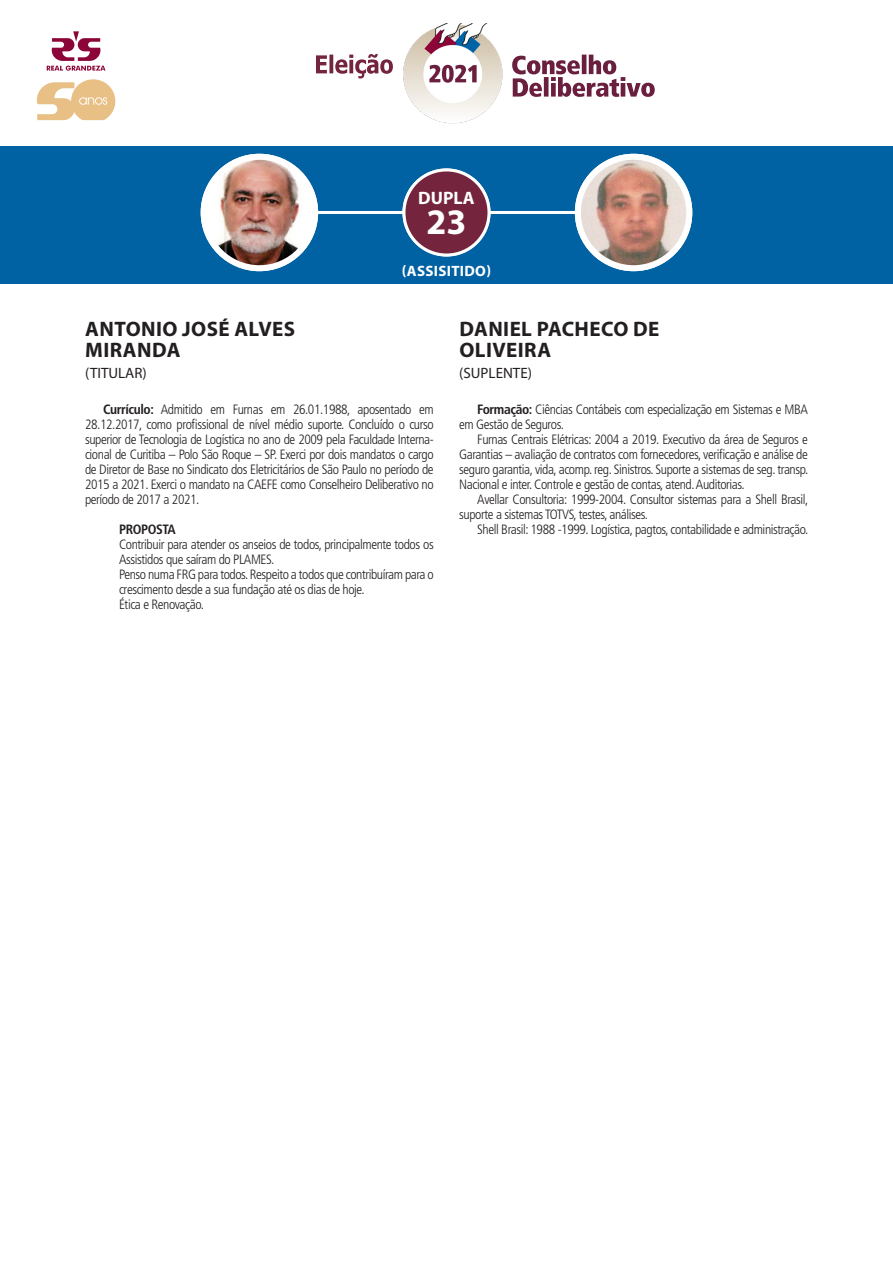
<style>
.page{position:relative;width:893px;height:1263px;background:#fff}
.page>*{position:absolute;margin:0;border:0;box-sizing:border-box;transform-origin:0 0}
.t1{font:700 36px "Myriad Pro";color:#fff}
.t2{font:700 21px/21px "Myriad Pro";letter-spacing:.02em;color:#231f20}
.t3{font:700 18px "Myriad Pro";color:#fff}
.t4{font:15px "Myriad Pro";color:#231f20}
.t5{font:700 15px "Myriad Pro";letter-spacing:.02em;color:#fff}
.text{font:300 condensed 13.5px/15px "Frutiger";letter-spacing:-.03em;color:#231f20}
.text-2{font:700 condensed 13.5px "Frutiger";letter-spacing:-.03em;color:#231f20}
.s1{font-weight:700}
</style>
<div class="page">
<div style="left:0;top:146px;width:893px;height:137px;background:#0062a3"></div>
<img style="left:403px;top:23px;width:100px;height:101px">
<svg style="left:512px;top:55px;width:143px;height:42px"></svg>
<svg style="left:429px;top:65px;width:48px;height:18px"></svg>
<svg style="left:316px;top:54px;width:77px;height:24px"></svg>
<svg style="left:47px;top:31px;width:58px;height:40px"></svg>
<svg style="left:37px;top:79px;width:78px;height:41px"></svg>
<hr style="left:318px;top:211px;width:257px;height:3px;background:#fff">
<img style="left:204px;top:157px;width:111px;height:111px;border-radius:56px">
<div style="left:201px;top:154px;width:117px;height:117px;border:6px solid #fff;border-radius:50%"></div>
<img style="left:580px;top:160px;width:109px;height:108px">
<div style="left:575px;top:154px;width:117px;height:117px;border:6px solid #fff;border-radius:50%"></div>
<div style="left:404px;top:170px;width:85px;height:85px;background:#74253d;border-radius:50%"></div>
<div style="left:402px;top:168px;width:88px;height:88px;border:3px solid #fff;border-radius:50%"></div>
<p class="t3" style="left:418px;top:186px;width:58px">DUPLA</p>
<p class="t1" style="left:426px;top:199px;width:41px">23</p>
<p class="t5" style="left:402px;top:261px;width:91px">(ASSISITIDO)</p>
<p class="t2" style="left:85px;top:317px;width:211px">ANTONIO JOSÉ ALVES<br>MIRANDA</p>
<p class="t4" style="left:85px;top:363px;width:63px">(TITULAR)</p>
<p class="text" style="left:85px;top:402px;width:350px;text-align:justify;text-indent:18px"><span class="s1">Currículo:</span> Admitido em Furnas em 26.01.1988, aposentado em 28.12.2017, como profissional de nível médio suporte. Concluído o curso superior de Tecnologia de Logística no ano de 2009 pela Faculdade Interna&shy;cional de Curitiba – Polo São Roque – SP. Exerci por dois mandatos o cargo de Diretor de Base no Sindicato dos Eletricitários de São Paulo no período de 2015 a 2021. Exerci o mandato na CAEFE como Conselheiro Deliberativo no período de 2017 a 2021.</p>
<p class="text-2" style="left:119px;top:521px;width:58px">PROPOSTA</p>
<p class="text" style="left:119px;top:537px;width:316px">Contribuir para atender os anseios de todos, principalmente todos os<br>Assistidos que saíram do PLAMES.</p>
<p class="text" style="left:119px;top:567px;width:316px">Penso numa FRG para todos. Respeito a todos que contribuíram para o crescimento desde a sua fundação até os dias de hoje.</p>
<p class="text" style="left:119px;top:597px;width:86px">Ética e Renovação.</p>
<p class="t2" style="left:459px;top:317px;width:201px">DANIEL PACHECO DE<br>OLIVEIRA</p>
<p class="t4" style="left:459px;top:363px;width:74px">(SUPLENTE)</p>
<p class="text" style="left:459px;top:402px;width:350px;text-indent:18px"><span class="s1">Formação:</span> Ciências Contábeis com especialização em Sistemas e MBA em Gestão de Seguros.</p>
<p class="text" style="left:459px;top:432px;width:351px;text-align:justify;text-indent:18px">Furnas Centrais Elétricas: 2004 a 2019. Executivo da área de Seguros e Garantias – avaliação de contratos com fornecedores, verificação e análise de seguro garantia, vida, acomp. reg. Sinistros. Suporte a sistemas de seg. transp.<br>Nacional e inter. Controle e gestão de contas, atend. Auditorias.</p>
<p class="text" style="left:459px;top:492px;width:351px;text-indent:18px">Avellar Consultoria: 1999-2004. Consultor sistemas para a Shell Brasil, suporte a sistemas TOTVS, testes, análises.</p>
<p class="text" style="left:477px;top:522px;width:333px">Shell Brasil: 1988 -1999. Logística, pagtos, contabilidade e administração.</p>
</div>
